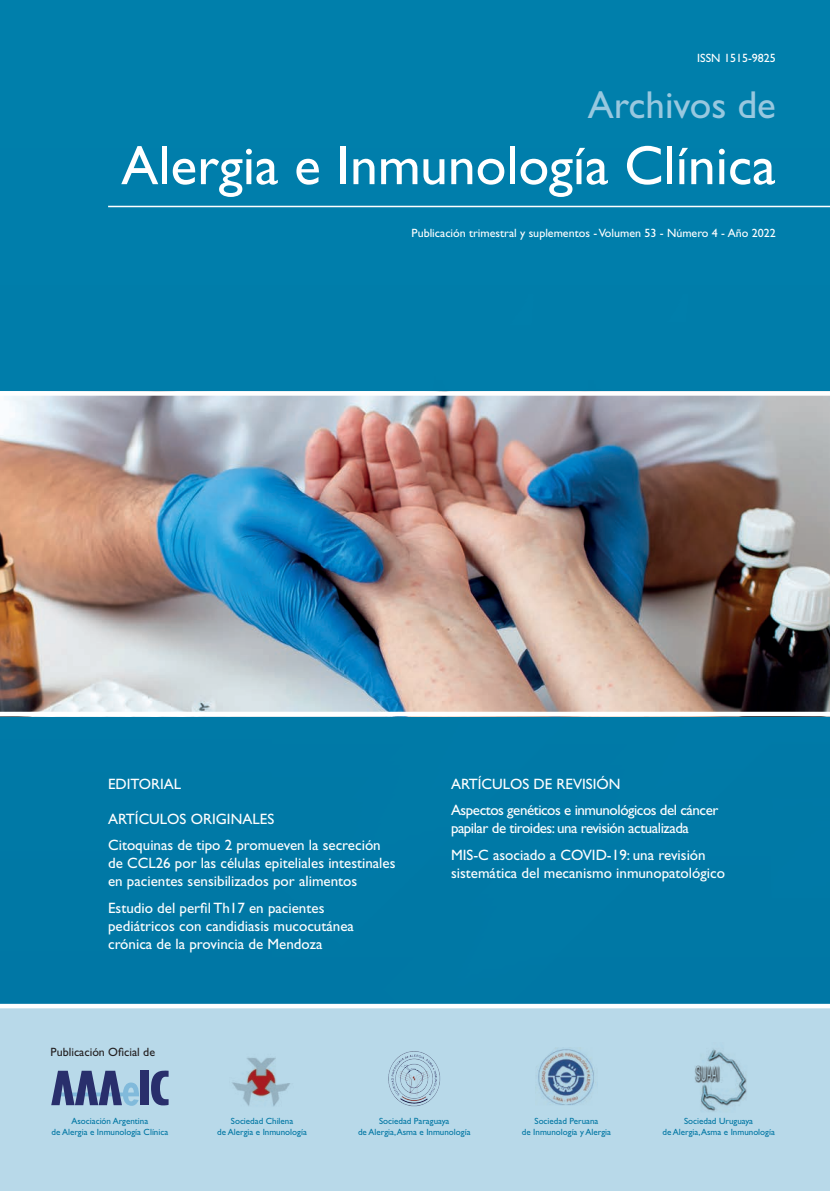
<style>
.page{position:relative;width:830px;height:1191px;background:#fff}
.page>*{position:absolute;margin:0;border:0;box-sizing:border-box;transform-origin:0 0}
.t1{font:55.5px "Gill Sans Std";color:#fff}
.t2{font:39px "Gill Sans Std";color:#98c8df}
.t3{font:15px/18px "Gill Sans Std";color:#fff}
.t4{font:15px/26.5px "Gill Sans Std";letter-spacing:-.03em;color:#fff}
.t5{font:12px "Gill Sans Std";color:#fff}
.t6{font:12px "Gill Sans Std";color:#231f20}
.t7{font:9px/10.8px "Gill Sans Std";color:#0076a3;text-align:center}
</style>
<div class="page">
<div style="left:1px;top:991px;width:828px;height:200px;background:#b8d9e9"></div>
<div style="left:0;top:0;width:829px;height:1003px;background:#007daa"></div>
<hr style="left:108px;top:206px;width:721px;height:1px;background:#fff">
<img style="left:0;top:396px;width:829px;height:315px">
<img style="left:232px;top:1058px;width:58px;height:48px">
<div style="left:140px;top:1070px;width:9px;height:35px;background:#292f6c"></div>
<svg style="left:151px;top:1070px;width:17px;height:35px"></svg>
<svg style="left:51px;top:1070px;width:88px;height:35px"></svg>
<img style="left:388px;top:1051px;width:53px;height:56px">
<img style="left:694px;top:1049px;width:53px;height:63px">
<img style="left:538px;top:1047px;width:58px;height:58px">
<div style="left:0;top:391px;width:829px;height:5px;background:#fff"></div>
<div style="left:0;top:711px;width:829px;height:5px;background:#fff"></div>
<div style="left:0;top:1003px;width:829px;height:5px;background:#fff"></div>
<p class="t5" style="left:697px;top:51px;width:80px">ISSN 1515-9825</p>
<h2 class="t2" style="left:587px;top:82px;width:189px">Archivos de</h2>
<h1 class="t1" style="left:121px;top:134px;width:656px">Alergia e Inmunología Clínica</h1>
<p class="t5" style="left:411px;top:226px;width:366px">Publicación trimestral y suplementos - Volumen 53 - Número 4 - Año 2022</p>
<p class="t3" style="left:108px;top:774px;width:75px">EDITORIAL</p>
<p class="t3" style="left:108px;top:805px;width:274px;line-height:26.5px">ARTÍCULOS ORIGINALES<br>Citoquinas de tipo 2 promueven la secreción</p>
<p class="t3" style="left:108px;top:854px;width:289px">de CCL26 por las células epiteliales intestinales en pacientes sensibilizados por alimentos</p>
<p class="t3" style="left:108px;top:898px;width:247px">Estudio del perfil Th17 en pacientes pediátricos con candidiasis mucocutánea crónica de la provincia de Mendoza</p>
<p class="t6" style="left:51px;top:1044px;width:106px">Publicación Oficial de</p>
<p class="t4" style="left:451px;top:770px;width:269px">ARTÍCULOS DE REVISIÓN<br>Aspectos genéticos e inmunológicos del cáncer</p>
<p class="t4" style="left:451px;top:815px;width:256px">papilar de tiroides: una revisión actualizada<br>MIS-C asociado a COVID-19: una revisión</p>
<p class="t3" style="left:451px;top:863px;width:275px">sistemática del mecanismo inmunopatológico</p>
<p class="t7" style="left:52px;top:1116px;width:118px">Asociación Argentina<br>de Alergia e Inmunología Clínica</p>
<p class="t7" style="left:217px;top:1116px;width:91px">Sociedad Chilena<br>de Alergia e Inmunología</p>
<p class="t7" style="left:358px;top:1116px;width:114px">Sociedad Paraguaya<br>de Alergia, Asma e Inmunología</p>
<p class="t7" style="left:662px;top:1116px;width:114px">Sociedad Uruguaya<br>de Alergia, Asma e Inmunología</p>
<p class="t7" style="left:521px;top:1116px;width:91px">Sociedad Peruana<br>de Inmunología y Alergia</p>
</div>
